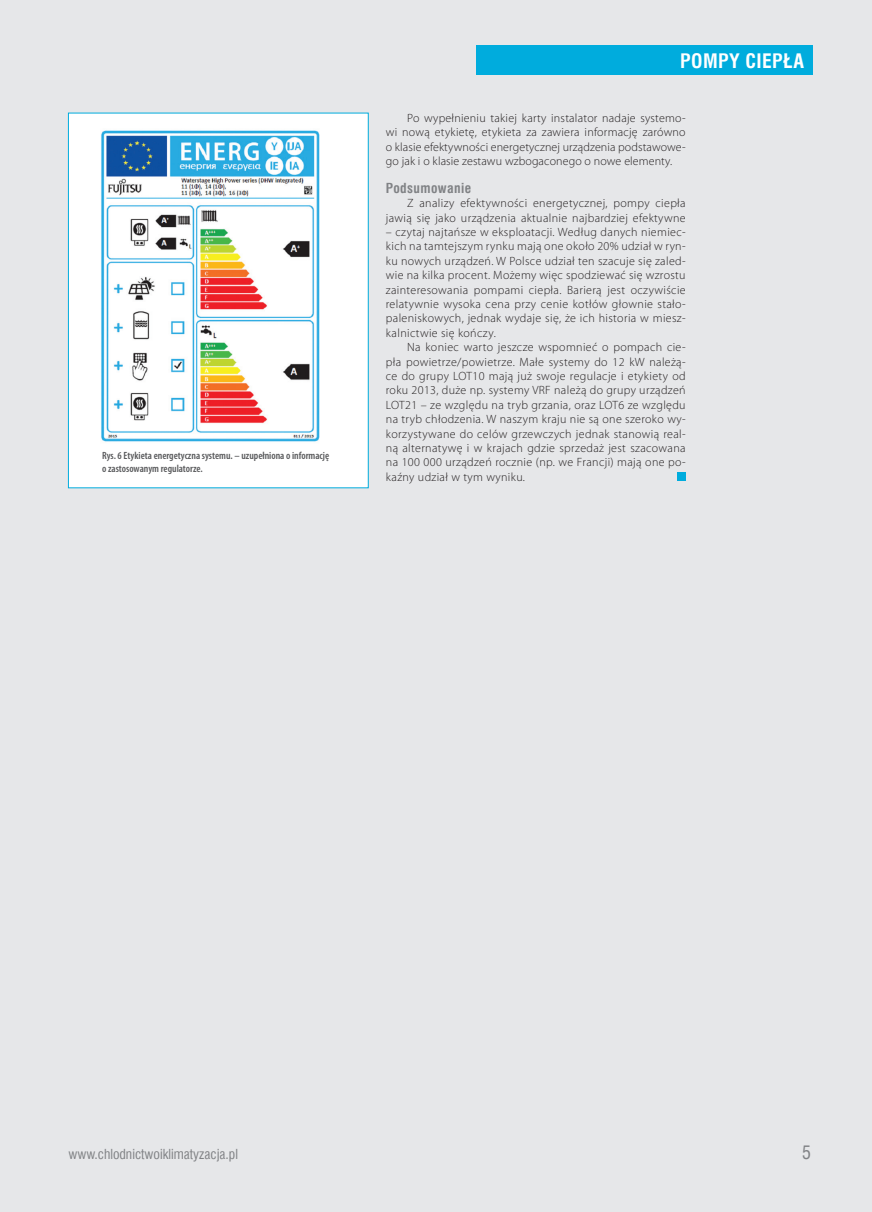
<style>
.page{position:relative;width:872px;height:1212px;background:#e6e7e9}
.page>*{position:absolute;margin:0;border:0;box-sizing:border-box;transform-origin:0 0}
.t1{font:700 19.5px "Swis 721 Cn EU";letter-spacing:.02em;color:#fff}
.t2{font:18px "Swis 721 Cn EU";color:#808285}
.t3{font:13.5px "Swis 721 Cn EU";color:#808285}
.t4{font:700 13.5px "Swis 721 Cn EU";letter-spacing:.03em;color:#808285}
.t5{font:300 12px/14.4px "Myriad Pro";letter-spacing:.03em;color:#231f20;text-align:justify}
.t6{font:600 condensed 10.5px/13.5px "Myriad Pro";color:#57585a}
</style>
<div class="page">
<div style="left:476px;top:45px;width:336px;height:30px;background:#00acdd"></div>
<div style="left:677px;top:472px;width:8px;height:9px;background:#00acdd"></div>
<div style="left:68px;top:113px;width:300px;height:375px;background:#fff"></div>
<img style="left:101px;top:130px;width:219px;height:312px">
<div style="left:68px;top:113px;width:301px;height:375px;border:1px solid #00acdd"></div>
<p class="t6" style="left:102px;top:449px;width:229px">Rys. 6 Etykieta energetyczna systemu. – uzupełniona o informację o zastosowanym regulatorze.</p>
<h1 class="t1" style="left:680px;top:49px;width:125px">POMPY CIEPŁA</h1>
<p class="t5" style="left:386px;top:111px;width:301px;text-indent:21px">Po wypełnieniu takiej karty instalator nadaje systemo&shy;wi nową etykietę, etykieta za zawiera informację zarówno o klasie efektywności energetycznej urządzenia podstawowe&shy;go jak i o klasie zestawu wzbogaconego o nowe elementy.</p>
<p class="t4" style="left:386px;top:180px;width:87px">Podsumowanie</p>
<p class="t5" style="left:386px;top:197px;width:301px;text-align:right">Z analizy efektywności energetycznej, pompy ciepła jawią się jako urządzenia aktualnie najbardziej efektywne</p>
<p class="t5" style="left:386px;top:226px;width:301px">– czytaj najtańsze w eksploatacji. Według danych niemiec&shy;kich na tamtejszym rynku mają one około 20% udział w ryn&shy;ku nowych urządzeń. W Polsce udział ten szacuje się zaled&shy;wie na kilka procent. Możemy więc spodziewać się wzrostu zainteresowania pompami ciepła. Barierą jest oczywiście relatywnie wysoka cena przy cenie kotłów głownie stało&shy;paleniskowych, jednak wydaje się, że ich historia w miesz&shy;kalnictwie się kończy.</p>
<p class="t5" style="left:386px;top:341px;width:301px;text-indent:21px">Na koniec warto jeszcze wspomnieć o pompach cie&shy;pła powietrze/powietrze. Małe systemy do 12 kW należą&shy;ce do grupy LOT10 mają już swoje regulacje i etykiety od roku 2013, duże np. systemy VRF należą do grupy urządzeń LOT21 – ze względu na tryb grzania, oraz LOT6 ze względu na tryb chłodzenia. W naszym kraju nie są one szeroko wy&shy;korzystywane do celów grzewczych jednak stanowią real&shy;ną alternatywę i w krajach gdzie sprzedaż jest szacowana na 100 000 urządzeń rocznie (np. we Francji) mają one po&shy;kaźny udział w tym wyniku.</p>
<p class="t3" style="left:68px;top:1146px;width:171px">www.chlodnictwoiklimatyzacja.pl</p>
<h2 class="t2" style="left:802px;top:1141px;width:10px">5</h2>
</div>
